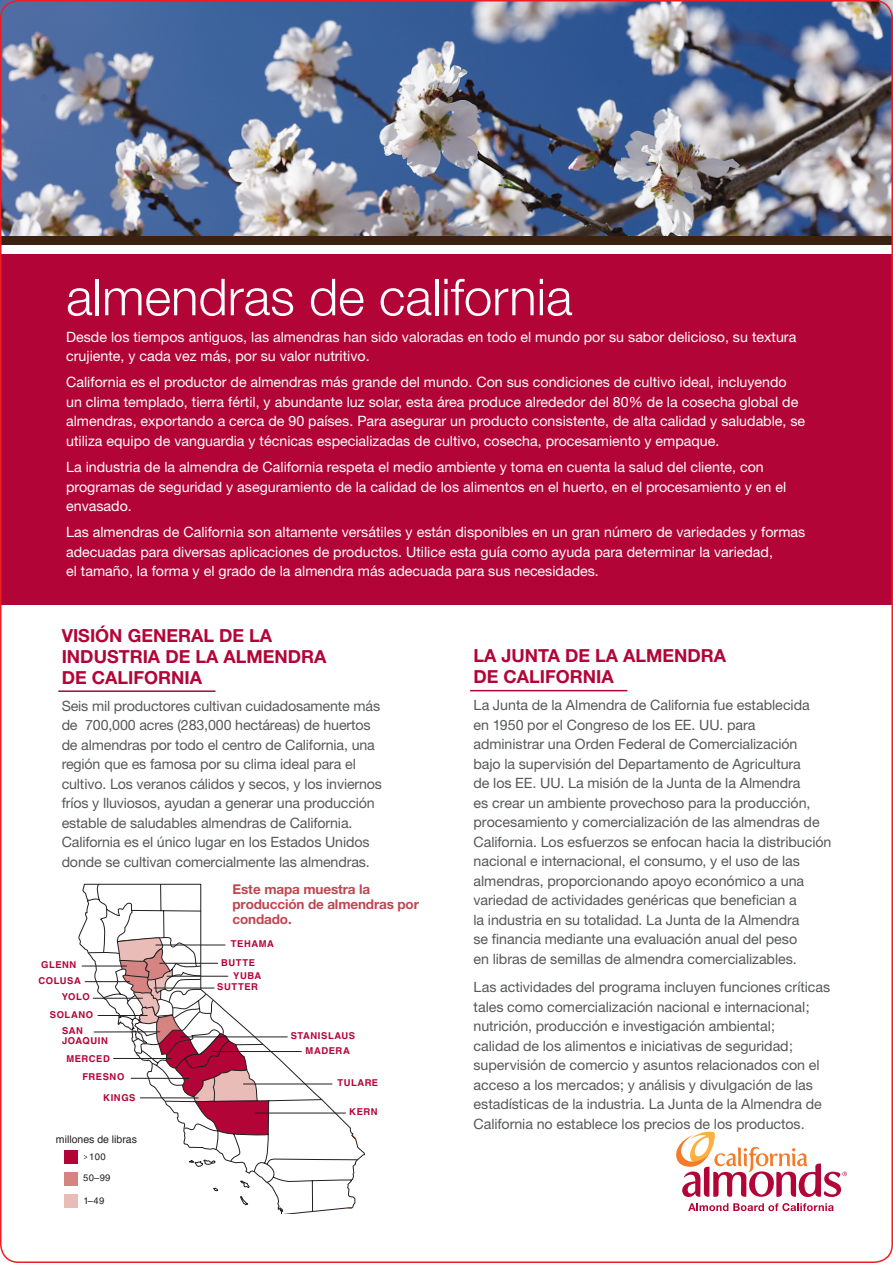
<style>
.page{position:relative;width:893px;height:1263px;background:#fff}
.page>*{position:absolute;margin:0;border:0;box-sizing:border-box;transform-origin:0 0}
.t1{font:300 51px "Helvetica Neue";color:#fff}
.t2{font:700 18px/21px "Helvetica Neue";color:#b30437}
.t3{font:14.25px/19.5px "Helvetica Neue";letter-spacing:-.005em;color:#57585a}
.t4{font:14.25px/19.5px "Helvetica Neue";color:#fff}
.t5{font:700 13.5px/15px "Helvetica Neue";letter-spacing:-.01em;color:#c04651}
.t6{font:10.5px "Helvetica";color:#231f20}
.t7{font:700 9.45px/10.6px "Helvetica";letter-spacing:.055em;color:#b30437}
.t8{font:9.45px/16px "Helvetica";letter-spacing:.04em;color:#231f20;text-align:center}
</style>
<div class="page">
<img style="left:0;top:0;width:893px;height:237px">
<div style="left:0;top:254px;width:893px;height:351px;background:#b30437"></div>
<svg style="left:688px;top:1203px;width:145px;height:8px"></svg>
<svg style="left:676px;top:1131px;width:171px;height:66px"></svg>
<svg style="left:183px;top:1036px;width:175px;height:176px"></svg>
<div style="left:65px;top:1172px;width:13px;height:14px;background:#d58482"></div>
<div style="left:65px;top:1150px;width:13px;height:14px;background:#b30437"></div>
<div style="left:65px;top:1194px;width:13px;height:14px;background:#eabcb7"></div>
<hr style="left:82px;top:966px;width:45px;height:1px;background:#231f20">
<hr style="left:85px;top:981px;width:45px;height:1px;background:#231f20">
<hr style="left:243px;top:1084px;width:89px;height:1px;background:#231f20">
<hr style="left:255px;top:1113px;width:91px;height:1px;background:#231f20">
<svg style="left:188px;top:1159px;width:62px;height:46px"></svg>
<svg style="left:88px;top:883px;width:181px;height:252px"></svg>
<hr style="left:181px;top:1036px;width:106px;height:1px;background:#231f20">
<hr style="left:213px;top:1051px;width:88px;height:1px;background:#231f20">
<hr style="left:98px;top:1015px;width:49px;height:1px;background:#231f20">
<hr style="left:167px;top:976px;width:61px;height:1px;background:#231f20">
<hr style="left:58px;top:690px;width:157px;height:2px;background:#b30437">
<hr style="left:470px;top:690px;width:157px;height:1px;background:#b30437">
<div style="left:0;top:237px;width:893px;height:8px;background:#3a2111"></div>
<p class="t1" style="left:66px;top:266px;width:508px">almendras de california</p>
<p class="t4" style="left:66px;top:327px;width:732px">Desde los tiempos antiguos, las almendras han sido valoradas en todo el mundo por su sabor delicioso, su textura crujiente, y cada vez más, por su valor nutritivo.</p>
<p class="t4" style="left:66px;top:372px;width:741px">California es el productor de almendras más grande del mundo. Con sus condiciones de cultivo ideal, incluyendo un clima templado, tierra fértil, y abundante luz solar, esta área produce alrededor del 80% de la cosecha global de almendras, exportando a cerca de 90 países. Para asegurar un producto consistente, de alta calidad y saludable, se utiliza equipo de vanguardia y técnicas especializadas de cultivo, cosecha, procesamiento y empaque.</p>
<p class="t4" style="left:66px;top:457px;width:722px">La industria de la almendra de California respeta el medio ambiente y toma en cuenta la salud del cliente, con programas de seguridad y aseguramiento de la calidad de los alimentos en el huerto, en el procesamiento y en el envasado.</p>
<p class="t4" style="left:66px;top:522px;width:741px">Las almendras de California son altamente versátiles y están disponibles en un gran número de variedades y formas adecuadas para diversas aplicaciones de productos. Utilice esta guía como ayuda para determinar la variedad,<br>el tamaño, la forma y el grado de la almendra más adecuada para sus necesidades.</p>
<p class="t2" style="left:62px;top:624px;width:266px">VISIÓN GENERAL DE LA<br>INDUSTRIA DE LA ALMENDRA<br>DE CALIFORNIA</p>
<p class="t3" style="left:62px;top:696px;width:322px">Seis mil productores cultivan cuidadosamente más de 700,000 acres (283,000 hectáreas) de huertos de almendras por todo el centro de California, una región que es famosa por su clima ideal para el cultivo. Los veranos cálidos y secos, y los inviernos fríos y lluviosos, ayudan a generar una producción estable de saludables almendras de California.<br>California es el único lugar en los Estados Unidos donde se cultivan comercialmente las almendras.</p>
<p class="t7" style="left:41px;top:959px;width:37px">GLENN</p>
<p class="t7" style="left:62px;top:991px;width:29px">YOLO</p>
<p class="t7" style="left:39px;top:975px;width:44px">COLUSA</p>
<p class="t7" style="left:50px;top:1009px;width:45px">SOLANO</p>
<p class="t7" style="left:62px;top:1025px;width:47px">SAN<br>JOAQUIN</p>
<p class="t7" style="left:82px;top:1049px;width:43px;line-height:18.5px;text-indent:-16px">MERCED<br>FRESNO</p>
<p class="t7" style="left:103px;top:1092px;width:34px">KINGS</p>
<p class="t8" style="left:62px;top:1133px;width:67px">million pounds<br>100</p>
<p class="t8" style="left:83px;top:1169px;width:29px">50–99</p>
<p class="t8" style="left:84px;top:1192px;width:22px">1–49</p>
<p class="t6" style="left:56px;top:1131px;width:83px">millones de libras</p>
<p class="t5" style="left:232px;top:881px;width:188px">Este mapa muestra la producción de almendras por condado.</p>
<p class="t7" style="left:221px;top:934px;width:54px;line-height:18.6px;text-indent:10px">TEHAMA<br>BUTTE</p>
<p class="t7" style="left:217px;top:981px;width:42px">SUTTER</p>
<p class="t7" style="left:233px;top:970px;width:30px">YUBA</p>
<p class="t7" style="left:306px;top:1028px;width:51px;line-height:14.7px;text-indent:-15px">STANISLAUS<br>MADERA</p>
<p class="t7" style="left:337px;top:1077px;width:42px">TULARE</p>
<p class="t7" style="left:349px;top:1106px;width:30px">KERN</p>
<p class="t2" style="left:474px;top:645px;width:254px">LA JUNTA DE LA ALMENDRA<br>DE CALIFORNIA</p>
<p class="t3" style="left:474px;top:695px;width:359px">La Junta de la Almendra de California fue establecida<br>en 1950 por el Congreso de los EE. UU. para<br>administrar una Orden Federal de Comercialización<br>bajo la supervisión del Departamento de Agricultura<br>de los EE. UU. La misión de la Junta de la Almendra<br>es crear un ambiente provechoso para la producción, procesamiento y comercialización de las almendras de California. Los esfuerzos se enfocan hacia la distribución nacional e internacional, el consumo, y el uso de las almendras, proporcionando apoyo económico a una variedad de actividades genéricas que benefician a<br>la industria en su totalidad. La Junta de la Almendra<br>se financia mediante una evaluación anual del peso<br>en libras de semillas de almendra comercializables.</p>
<p class="t3" style="left:474px;top:977px;width:358px">Las actividades del programa incluyen funciones críticas tales como comercialización nacional e internacional; nutrición, producción e investigación ambiental;<br>calidad de los alimentos e iniciativas de seguridad; supervisión de comercio y asuntos relacionados con el acceso a los mercados; y análisis y divulgación de las estadísticas de la industria. La Junta de la Almendra de California no establece los precios de los productos.</p>
</div>
